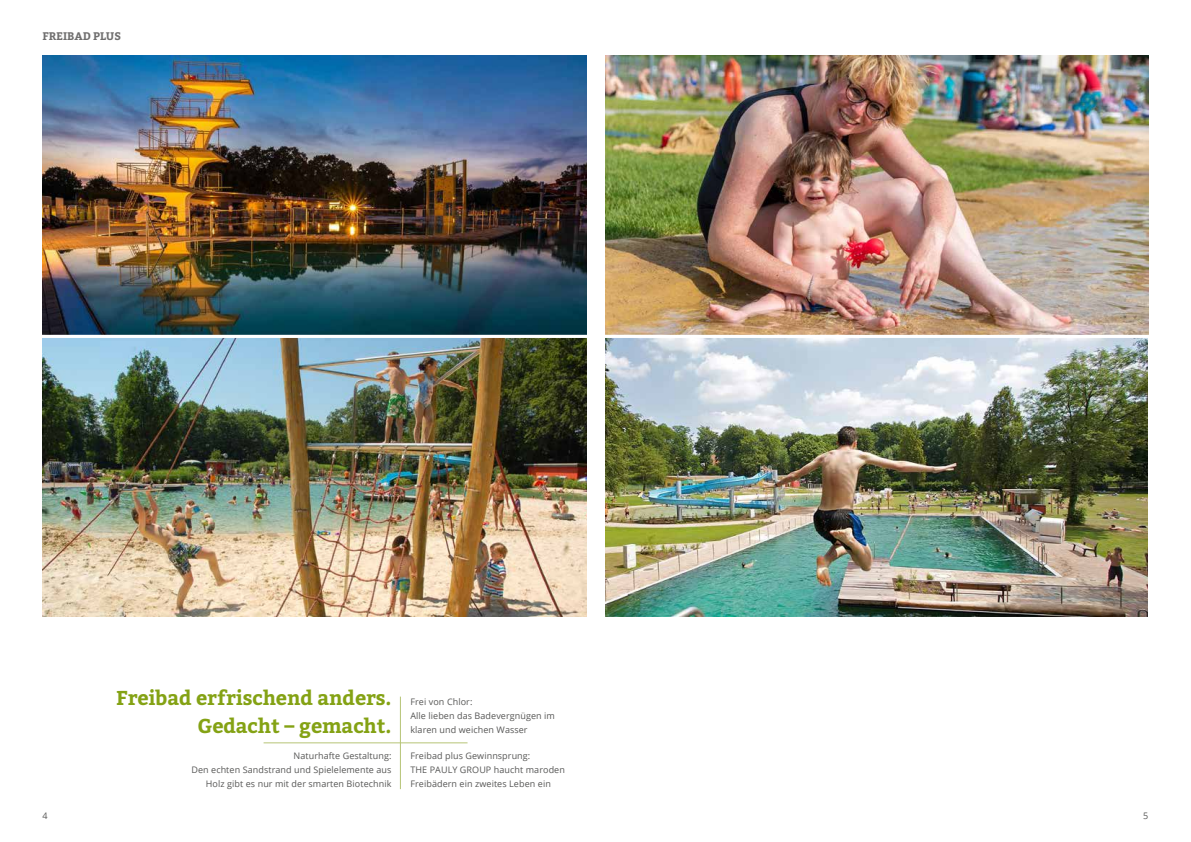
<style>
.page{position:relative;width:1191px;height:842px;background:#fff}
.page>*{position:absolute;margin:0;border:0;box-sizing:border-box;transform-origin:0 0}
.t1{font:700 20px/28px "Bitter";letter-spacing:-.005em;color:#84a214;text-align:right}
.t2{font:700 11px "Bitter";letter-spacing:-.005em;color:#706f6f}
.t3{font:9px/14px "Open Sans";letter-spacing:.01em;color:#575756}
</style>
<div class="page">
<hr style="left:400px;top:697px;width:1px;height:92px;background:#b6c476">
<hr style="left:263px;top:742px;width:204px;height:1px;background:#b6c476">
<img style="left:43px;top:55px;width:1105px;height:561px">
<hr style="left:40px;top:335px;width:1117px;height:3px;background:#fff">
<div style="left:587px;top:0;width:17px;height:842px;background:#fff"></div>
<p class="t2" style="left:43px;top:30px;width:80px">FREIBAD PLUS</p>
<h1 class="t1" style="left:116px;top:684px;width:277px">Freibad erfrischend anders.<br>Gedacht – gemacht.</h1>
<p class="t3" style="left:410px;top:694px;width:146px">Frei von Chlor:<br>Alle lieben das Badevergnügen im klaren und weichen Wasser</p>
<p class="t3" style="left:410px;top:748px;width:156px">Freibad plus Gewinnsprung:<br>THE PAULY GROUP haucht maroden<br>Freibädern ein zweites Leben ein</p>
<p class="t3" style="left:191px;top:748px;width:202px;text-align:right">Naturhafte Gestaltung:<br>Den echten Sandstrand und Spielelemente aus<br>Holz gibt es nur mit der smarten Biotechnik</p>
<p class="t3" style="left:43px;top:809px;width:7px">4</p>
<p class="t3" style="left:1143px;top:809px;width:7px">5</p>
</div>
